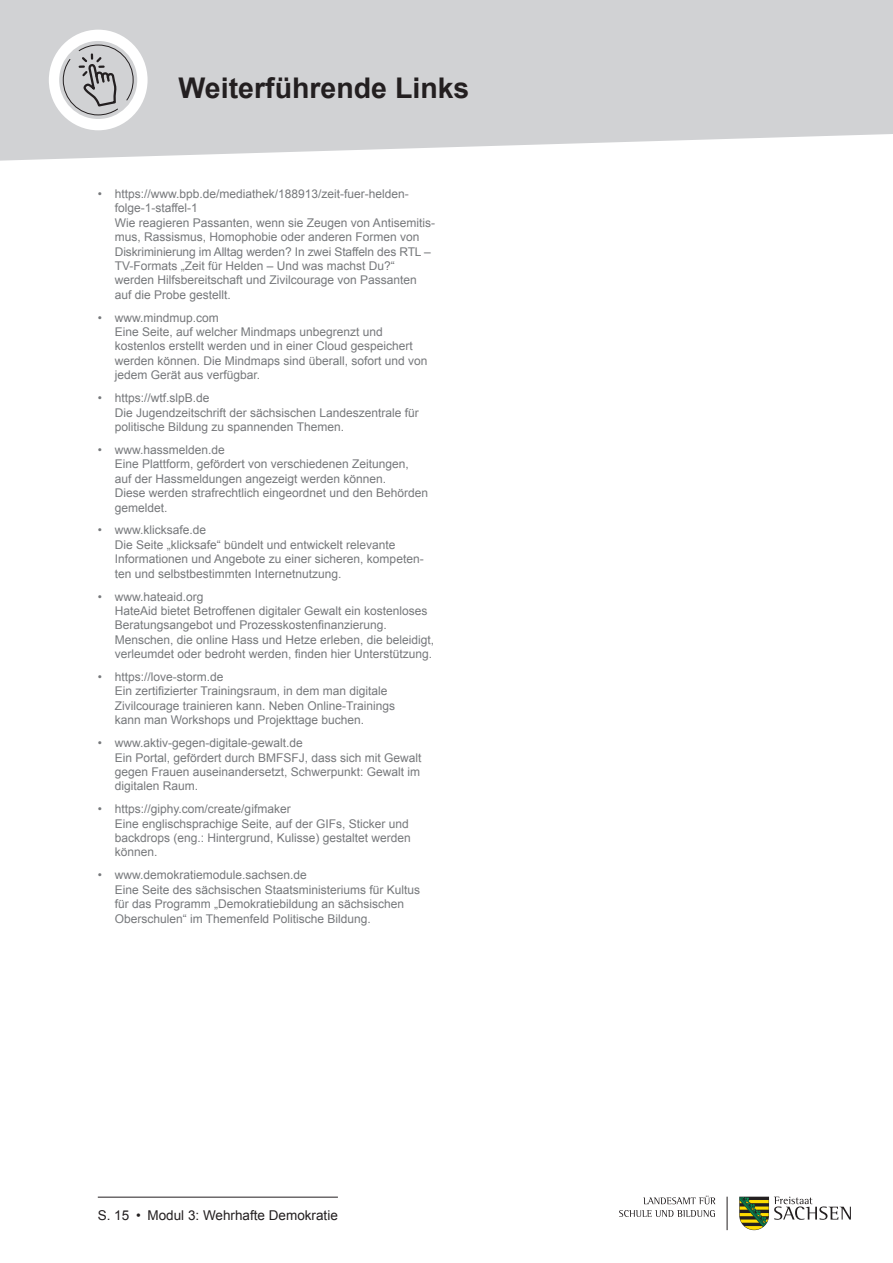
<style>
.page{position:relative;width:893px;height:1263px;background:#fff}
.page>*{position:absolute;margin:0;border:0;box-sizing:border-box;transform-origin:0 0}
.t1{font:700 28.5px "Arial";color:#231f20}
.t2{font:13.5px "Arial";color:#231f20}
.t3{font:12px/14.4px "Arial";color:#76787b}
</style>
<div class="page">
<svg style="left:0;top:0;width:893px;height:161px;background:#d5d6d7"></svg>
<hr style="left:98px;top:1197px;width:240px;height:1px;background:#231f20">
<svg style="left:739px;top:1197px;width:112px;height:33px"></svg>
<hr style="left:727px;top:1197px;width:1px;height:33px;background:#231f20">
<svg style="left:619px;top:1210px;width:96px;height:7px"></svg>
<svg style="left:643px;top:1195px;width:72px;height:9px"></svg>
<div style="left:49px;top:30px;width:99px;height:100px;background:#fff;border-radius:50%"></div>
<div style="left:59px;top:41px;width:78px;height:78px;background:#d1d2d4;border-radius:50%"></div>
<svg style="left:63px;top:44px;width:71px;height:71px"></svg>
<h1 class="t1" style="left:179px;top:69px;width:292px">Weiterführende Links</h1>
<p class="t3" style="left:115px;top:187px;width:322px;text-indent:-17px">• https://www.bpb.de/mediathek/188913/zeit-fuer-helden&shy;folge-1-staffel-1<br>Wie reagieren Passanten, wenn sie Zeugen von Antisemitis&shy;mus, Rassismus, Homophobie oder anderen Formen von Diskriminierung im Alltag werden? In zwei Staffeln des RTL – TV-Formats „Zeit für Helden – Und was machst Du?“ werden Hilfsbereitschaft und Zivilcourage von Passanten auf die Probe gestellt.</p>
<p class="t3" style="left:115px;top:310px;width:314px;text-indent:-17px">• www.mindmup.com<br>Eine Seite, auf welcher Mindmaps unbegrenzt und kostenlos erstellt werden und in einer Cloud gespeichert werden können. Die Mindmaps sind überall, sofort und von jedem Gerät aus verfügbar.</p>
<p class="t3" style="left:115px;top:391px;width:306px;text-indent:-17px">• https://wtf.slpB.de<br>Die Jugendzeitschrift der sächsischen Landeszentrale für politische Bildung zu spannenden Themen.</p>
<p class="t3" style="left:115px;top:443px;width:315px;text-indent:-17px">• www.hassmelden.de<br>Eine Plattform, gefördert von verschiedenen Zeitungen, auf der Hassmeldungen angezeigt werden können.<br>Diese werden strafrechtlich eingeordnet und den Behörden gemeldet.</p>
<p class="t3" style="left:115px;top:523px;width:310px;text-indent:-17px">• www.klicksafe.de<br>Die Seite „klicksafe“ bündelt und entwickelt relevante Informationen und Angebote zu einer sicheren, kompeten&shy;ten und selbstbestimmten Internetnutzung.</p>
<p class="t3" style="left:115px;top:589px;width:321px;text-indent:-17px">• www.hateaid.org<br>HateAid bietet Betroffenen digitaler Gewalt ein kostenloses Beratungsangebot und Prozesskostenfinanzierung.<br>Menschen, die online Hass und Hetze erleben, die beleidigt, verleumdet oder bedroht werden, finden hier Unterstützung.</p>
<p class="t3" style="left:115px;top:670px;width:282px;text-indent:-17px">• https://love-storm.de<br>Ein zertifizierter Trainingsraum, in dem man digitale Zivilcourage trainieren kann. Neben Online-Trainings kann man Workshops und Projekttage buchen.</p>
<p class="t3" style="left:115px;top:736px;width:308px;text-indent:-17px">• www.aktiv-gegen-digitale-gewalt.de<br>Ein Portal, gefördert durch BMFSFJ, dass sich mit Gewalt gegen Frauen auseinandersetzt, Schwerpunkt: Gewalt im digitalen Raum.</p>
<p class="t3" style="left:115px;top:802px;width:298px;text-indent:-17px">• https://giphy.com/create/gifmaker<br>Eine englischsprachige Seite, auf der GIFs, Sticker und backdrops (eng.: Hintergrund, Kulisse) gestaltet werden können.</p>
<p class="t3" style="left:98px;top:868px;width:211px">• www.demokratiemodule.sachsen.de</p>
<p class="t3" style="left:115px;top:882px;width:307px">Eine Seite des sächsischen Staatsministeriums für Kultus für das Programm „Demokratiebildung an sächsischen<br>Oberschulen“ im Themenfeld Politische Bildung.</p>
<p class="t2" style="left:98px;top:1206px;width:242px">S. 15 • Modul 3: Wehrhafte Demokratie</p>
</div>
